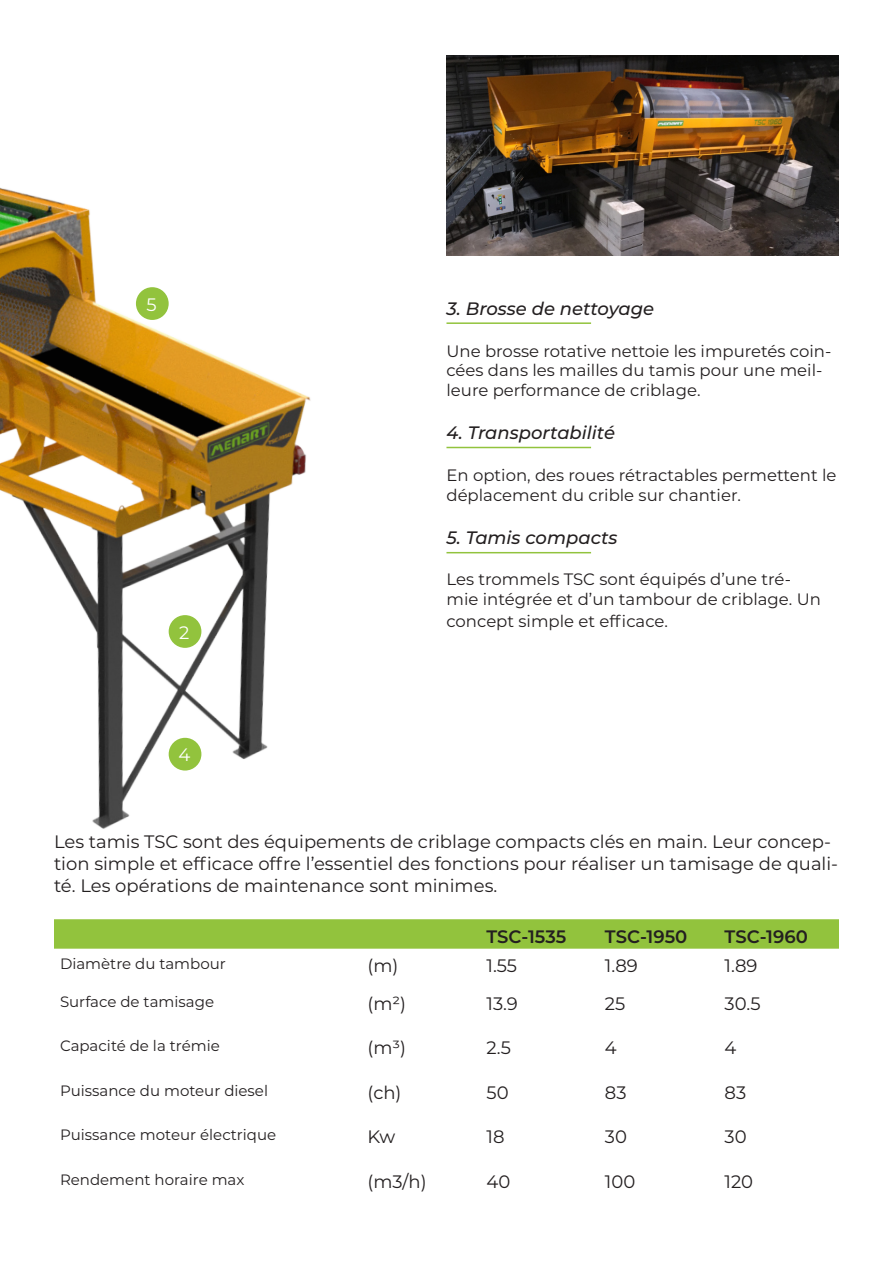
<style>
.page{position:relative;width:893px;height:1263px;background:#fff}
.page>*{position:absolute;margin:0;border:0;box-sizing:border-box;transform-origin:0 0}
.t1{font:18px/21.6px "Montserrat";color:#231f20}
.t2{font:italic 500 18px "Montserrat";color:#231f20}
.t3{font:600 18px "Montserrat";color:#231f20}
.t4{font:18px "Montserrat";color:#fff}
.t5{font:16.5px/19.8px "Montserrat";color:#231f20}
.t6{font:15px "Montserrat";color:#231f20}
</style>
<div class="page">
<img style="left:0;top:187px;width:473px;height:642px">
<hr style="left:446px;top:322px;width:145px;height:2px;background:#92c33d">
<hr style="left:446px;top:447px;width:145px;height:1px;background:#92c33d">
<hr style="left:446px;top:552px;width:145px;height:1px;background:#92c33d">
<img style="left:446px;top:56px;width:393px;height:199px">
<div style="left:54px;top:919px;width:785px;height:30px;background:#92c33d"></div>
<div style="left:136px;top:287px;width:33px;height:33px;background:#92c33d;border-radius:50%"></div>
<div style="left:169px;top:615px;width:32px;height:33px;background:#92c33d;border-radius:50%"></div>
<div style="left:169px;top:738px;width:32px;height:32px;background:#92c33d;border-radius:50%"></div>
<p class="t4" style="left:147px;top:292px;width:12px">5</p>
<p class="t4" style="left:179px;top:620px;width:12px">2</p>
<p class="t4" style="left:178px;top:742px;width:13px">4</p>
<p class="t2" style="left:446px;top:296px;width:209px">3. Brosse de nettoyage</p>
<p class="t5" style="left:446px;top:340px;width:386px">Une brosse rotative nettoie les impuretés coin&shy;cées dans les mailles du tamis pour une meil&shy;leure performance de criblage.</p>
<p class="t2" style="left:446px;top:420px;width:170px">4. Transportabilité</p>
<p class="t5" style="left:446px;top:464px;width:391px">En option, des roues rétractables permettent le déplacement du crible sur chantier.</p>
<p class="t2" style="left:446px;top:525px;width:173px">5. Tamis compacts</p>
<p class="t5" style="left:446px;top:569px;width:376px">Les trommels TSC sont équipés d’une tré&shy;mie intégrée et d’un tambour de criblage. Un</p>
<p class="t5" style="left:446px;top:610px;width:223px">concept simple et efficace.</p>
<p class="t1" style="left:54px;top:831px;width:786px">Les tamis TSC sont des équipements de criblage compacts clés en main. Leur concep&shy;tion simple et efficace offre l’essentiel des fonctions pour réaliser un tamisage de quali&shy;té. Les opérations de maintenance sont minimes.</p>
<p class="t3" style="left:486px;top:923px;width:81px">TSC-1535</p>
<p class="t3" style="left:605px;top:923px;width:84px">TSC-1950</p>
<p class="t3" style="left:725px;top:923px;width:85px">TSC-1960</p>
<p class="t6" style="left:60px;top:953px;width:167px">Diamètre du tambour</p>
<p class="t1" style="left:367px;top:954px;width:32px">(m)</p>
<p class="t1" style="left:486px;top:954px;width:32px">1.55</p>
<p class="t1" style="left:605px;top:954px;width:34px">1.89</p>
<p class="t1" style="left:725px;top:954px;width:34px">1.89</p>
<p class="t6" style="left:60px;top:991px;width:156px">Surface de tamisage</p>
<p class="t1" style="left:367px;top:992px;width:40px">(m²)</p>
<p class="t1" style="left:486px;top:992px;width:33px">13.9</p>
<p class="t1" style="left:605px;top:992px;width:22px">25</p>
<p class="t1" style="left:725px;top:992px;width:37px">30.5</p>
<p class="t6" style="left:60px;top:1036px;width:161px">Capacité de la trémie</p>
<p class="t1" style="left:367px;top:1036px;width:40px">(m³)</p>
<p class="t1" style="left:486px;top:1036px;width:26px">2.5</p>
<p class="t1" style="left:605px;top:1036px;width:13px">4</p>
<p class="t1" style="left:725px;top:1036px;width:13px">4</p>
<p class="t6" style="left:60px;top:1080px;width:210px">Puissance du moteur diesel</p>
<p class="t1" style="left:367px;top:1081px;width:36px">(ch)</p>
<p class="t1" style="left:486px;top:1081px;width:24px">50</p>
<p class="t1" style="left:605px;top:1081px;width:23px">83</p>
<p class="t1" style="left:725px;top:1081px;width:23px">83</p>
<p class="t6" style="left:60px;top:1125px;width:218px">Puissance moteur électrique</p>
<p class="t1" style="left:367px;top:1125px;width:29px">Kw</p>
<p class="t1" style="left:486px;top:1125px;width:19px">18</p>
<p class="t1" style="left:605px;top:1125px;width:24px">30</p>
<p class="t1" style="left:725px;top:1125px;width:24px">30</p>
<p class="t6" style="left:60px;top:1169px;width:186px">Rendement horaire max</p>
<p class="t1" style="left:367px;top:1170px;width:61px">(m3/h)</p>
<p class="t1" style="left:486px;top:1170px;width:25px">40</p>
<p class="t1" style="left:605px;top:1170px;width:32px">100</p>
<p class="t1" style="left:725px;top:1170px;width:30px">120</p>
</div>
